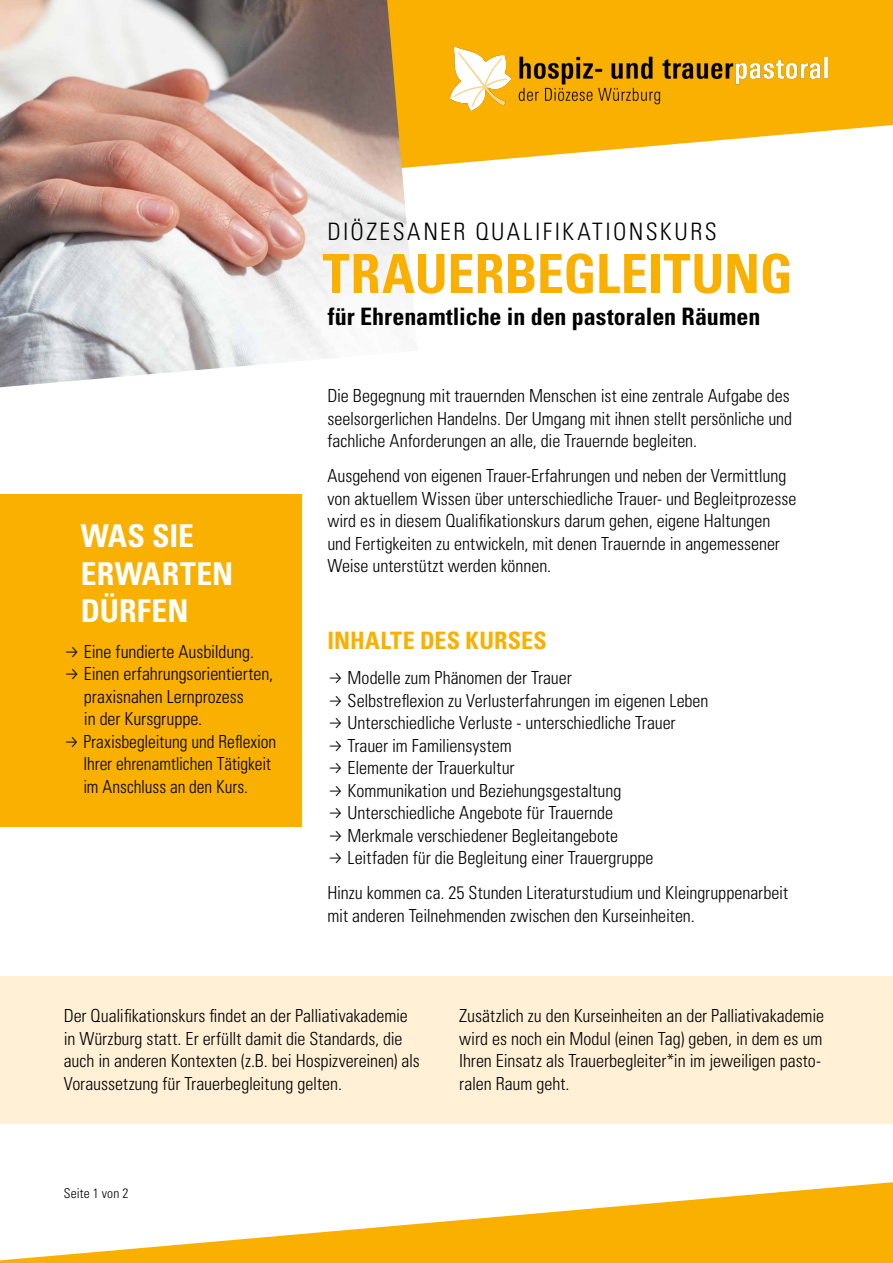
<style>
.page{position:relative;width:893px;height:1263px;background:#fff}
.page>*{position:absolute;margin:0;border:0;box-sizing:border-box;transform-origin:0 0}
.t1{font:700 condensed 54px "Univers LT Std";color:#f9b000}
.t2{font:700 condensed 31.5px/37.8px "Univers LT Std";letter-spacing:.005em;color:#fff}
.t3{font:700 condensed 24px "Univers LT Std";color:#000}
.t4{font:300 condensed 24px "Univers LT Std";letter-spacing:.1em;color:#000}
.t5{font:700 condensed 24px "Univers LT Std";letter-spacing:.01em;color:#f9b000}
.t6{font:300 condensed 18px/22.5px "Univers LT Std";letter-spacing:-.005em;color:#000}
.t7{font:300 condensed 13.5px "Univers LT Std";letter-spacing:.015em;color:#000}
.s1{font-family:"Fira Sans";font-stretch:normal}
</style>
<div class="page">
<div style="left:0;top:976px;width:893px;height:148px;background:#fff0d6"></div>
<div style="left:0;top:494px;width:302px;height:332px;background:#f9b000"></div>
<svg style="left:418px;top:0;width:475px;height:167px;fill:#f9b000"></svg>
<img style="left:0;top:0;width:418px;height:387px">
<svg style="left:0;top:1182px;width:893px;height:81px;fill:#f9b000"></svg>
<img style="left:451px;top:47px;width:378px;height:63px">
<h2 class="t2" style="left:81px;top:516px;width:154px">WAS SIE<br>ERWARTEN<br>DÜRFEN</h2>
<p class="t6" style="left:64px;top:640px;width:192px"><span class="s1">→</span> Eine fundierte Ausbildung.</p>
<p class="t6" style="left:84px;top:662px;width:191px;text-indent:-20px"><span class="s1">→</span> Einen erfahrungsorientierten, praxisnahen Lernprozess<br>in der Kursgruppe.</p>
<p class="t6" style="left:83px;top:730px;width:194px;text-indent:-20px"><span class="s1">→</span> Praxisbegleitung und Reflexion<br>Ihrer ehrenamtlichen Tätigkeit im Anschluss an den Kurs.</p>
<h3 class="t4" style="left:328px;top:217px;width:391px">DIÖZESANER QUALIFIKATIONSKURS</h3>
<h1 class="t1" style="left:323px;top:241px;width:472px">TRAUERBEGLEITUNG</h1>
<h3 class="t3" style="left:328px;top:301px;width:434px">für Ehrenamtliche in den pastoralen Räumen</h3>
<p class="t6" style="left:327px;top:385px;width:466px">Die Begegnung mit trauernden Menschen ist eine zentrale Aufgabe des seelsorgerlichen Handelns. Der Umgang mit ihnen stellt persönliche und fachliche Anforderungen an alle, die Trauernde begleiten.</p>
<p class="t6" style="left:327px;top:465px;width:470px">Ausgehend von eigenen Trauer-Erfahrungen und neben der Vermittlung von aktuellem Wissen über unterschiedliche Trauer- und Begleitprozesse wird es in diesem Qualifikationskurs darum gehen, eigene Haltungen und Fertigkeiten zu entwickeln, mit denen Trauernde in angemessener Weise unterstützt werden können.</p>
<h3 class="t5" style="left:327px;top:626px;width:221px">INHALTE DES KURSES</h3>
<p class="t6" style="left:327px;top:666px;width:246px"><span class="s1">→</span> Modelle zum Phänomen der Trauer</p>
<p class="t6" style="left:327px;top:689px;width:383px"><span class="s1">→</span> Selbstreflexion zu Verlusterfahrungen im eigenen Leben</p>
<p class="t6" style="left:327px;top:711px;width:350px"><span class="s1">→</span> Unterschiedliche Verluste - unterschiedliche Trauer</p>
<p class="t6" style="left:327px;top:734px;width:186px"><span class="s1">→</span> Trauer im Familiensystem</p>
<p class="t6" style="left:327px;top:756px;width:189px"><span class="s1">→</span> Elemente der Trauerkultur</p>
<p class="t6" style="left:327px;top:779px;width:295px"><span class="s1">→</span> Kommunikation und Beziehungsgestaltung</p>
<p class="t6" style="left:327px;top:801px;width:287px"><span class="s1">→</span> Unterschiedliche Angebote für Trauernde</p>
<p class="t6" style="left:327px;top:824px;width:292px"><span class="s1">→</span> Merkmale verschiedener Begleitangebote</p>
<p class="t6" style="left:327px;top:840px;width:462px;line-height:35.2px"><span class="s1">→</span> Leitfaden für die Begleitung einer Trauergruppe<br>Hinzu kommen ca. 25 Stunden Literaturstudium und Kleingruppenarbeit</p>
<p class="t6" style="left:327px;top:904px;width:369px">mit anderen Teilnehmenden zwischen den Kurseinheiten.</p>
<p class="t6" style="left:64px;top:1005px;width:358px">Der Qualifikationskurs findet an der Palliativakademie in Würzburg statt. Er erfüllt damit die Standards, die auch in anderen Kontexten (z.B. bei Hospizvereinen) als Voraussetzung für Trauerbegleitung gelten.</p>
<p class="t6" style="left:459px;top:1005px;width:366px">Zusätzlich zu den Kurseinheiten an der Palliativakademie wird es noch ein Modul (einen Tag) geben, in dem es um Ihren Einsatz als Trauerbegleiter*in im jeweiligen pasto&shy;ralen Raum geht.</p>
<p class="t7" style="left:64px;top:1185px;width:66px">Seite 1 von 2</p>
</div>
